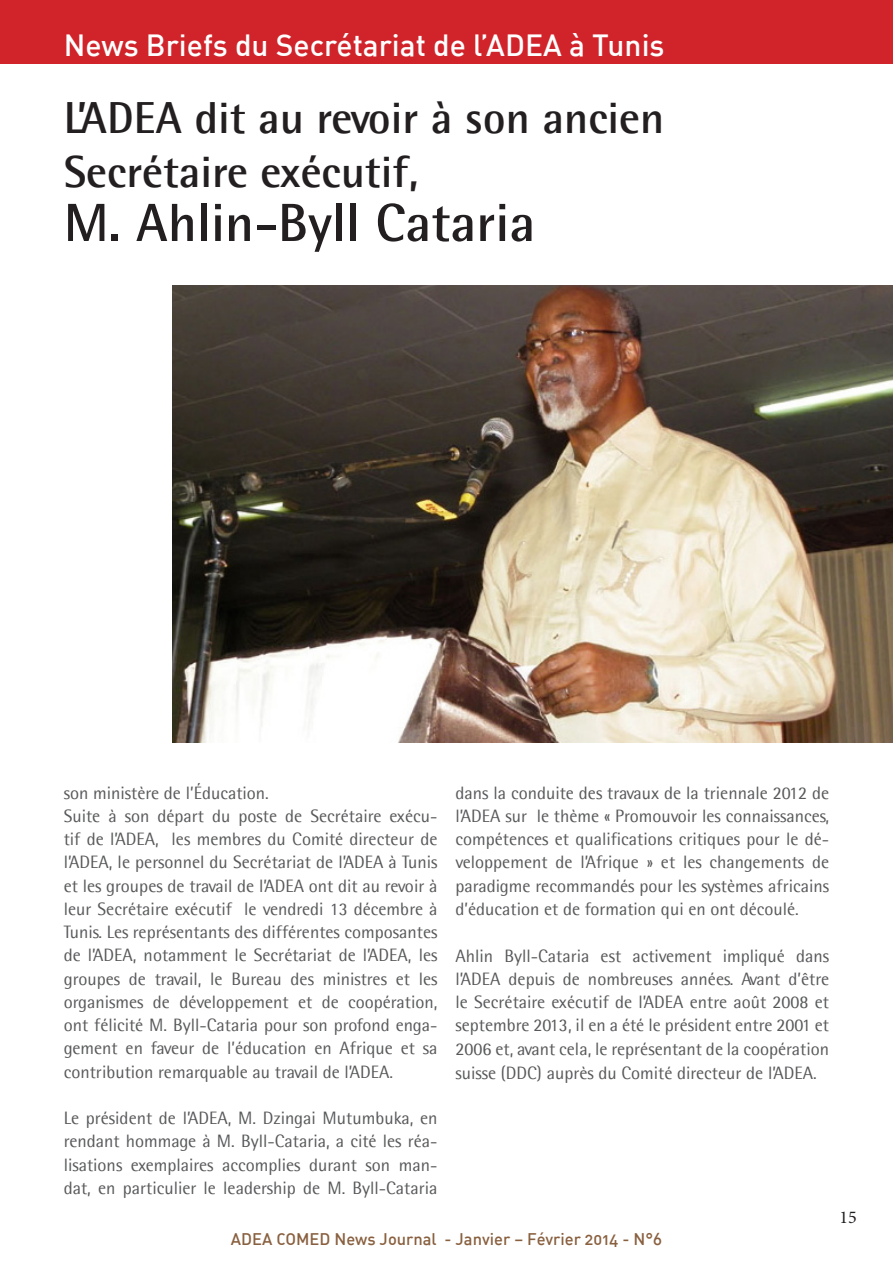
<style>
.page{position:relative;width:893px;height:1263px;background:#fff}
.page>*{position:absolute;margin:0;border:0;box-sizing:border-box;transform-origin:0 0}
.t1{font:700 54px "Agfa Rotis Semisans";color:#231f20}
.t2{font:700 45px/54px "Agfa Rotis Semisans";color:#231f20}
.t3{font:30px "DIN Medium Alternate";color:#fff}
.t4{font:18px/23.2px "Agfa Rotis Semisans";color:#57585a;text-align:justify}
.t5{font:18px "Minion Pro";color:#231f20}
.t6{font:16.5px "DIN Medium Alternate";color:#89603f}
.s1{font-family:"DIN";font-weight:500}
</style>
<div class="page">
<div style="left:0;top:0;width:893px;height:64px;background:#d1232a"></div>
<img style="left:172px;top:286px;width:721px;height:456px">
<h3 class="t3" style="left:64px;top:26px;width:602px"><span class="s1">News Briefs</span> du Secrétariat de l’ADEA à Tunis</h3>
<h2 class="t2" style="left:64px;top:90px;width:602px">L’ADEA dit au revoir à son ancien<br>Secrétaire exécutif,</h2>
<h1 class="t1" style="left:64px;top:190px;width:473px">M. Ahlin-Byll Cataria</h1>
<p class="t4" style="left:64px;top:781px;width:375px;text-align:left">son ministère de l’Éducation.<br>Suite à son départ du poste de Secrétaire exécu&shy;tif de l’ADEA, les membres du Comité directeur de l’ADEA, le personnel du Secrétariat de l’ADEA à Tunis et les groupes de travail de l’ADEA ont dit au revoir à leur Secrétaire exécutif le vendredi 13 décembre à Tunis. Les représentants des différentes composantes de l’ADEA, notamment le Secrétariat de l’ADEA, les groupes de travail, le Bureau des ministres et les organismes de développement et de coopération, ont félicité M. Byll-Cataria pour son profond enga&shy;gement en faveur de l’éducation en Afrique et sa contribution remarquable au travail de l’ADEA.</p>
<p class="t4" style="left:64px;top:1106px;width:375px">Le président de l’ADEA, M. Dzingai Mutumbuka, en rendant hommage à M. Byll-Cataria, a cité les réa&shy;lisations exemplaires accomplies durant son man&shy;dat, en particulier le leadership de M. Byll-Cataria</p>
<p class="t4" style="left:455px;top:781px;width:375px">dans la conduite des travaux de la triennale 2012 de l’ADEA sur le thème « Promouvoir les connaissances, compétences et qualifications critiques pour le dé&shy;veloppement de l’Afrique » et les changements de paradigme recommandés pour les systèmes africains d’éducation et de formation qui en ont découlé.</p>
<p class="t4" style="left:455px;top:943px;width:375px">Ahlin Byll-Cataria est activement impliqué dans l’ADEA depuis de nombreuses années. Avant d’être le Secrétaire exécutif de l’ADEA entre août 2008 et septembre 2013, il en a été le président entre 2001 et 2006 et, avant cela, le représentant de la coopération suisse (DDC) auprès du Comité directeur de l’ADEA.</p>
<p class="t6" style="left:231px;top:1228px;width:433px">ADEA COMED News Journal - Janvier – Février 2014 - N°6</p>
<p class="t5" style="left:839px;top:1205px;width:19px">15</p>
</div>
